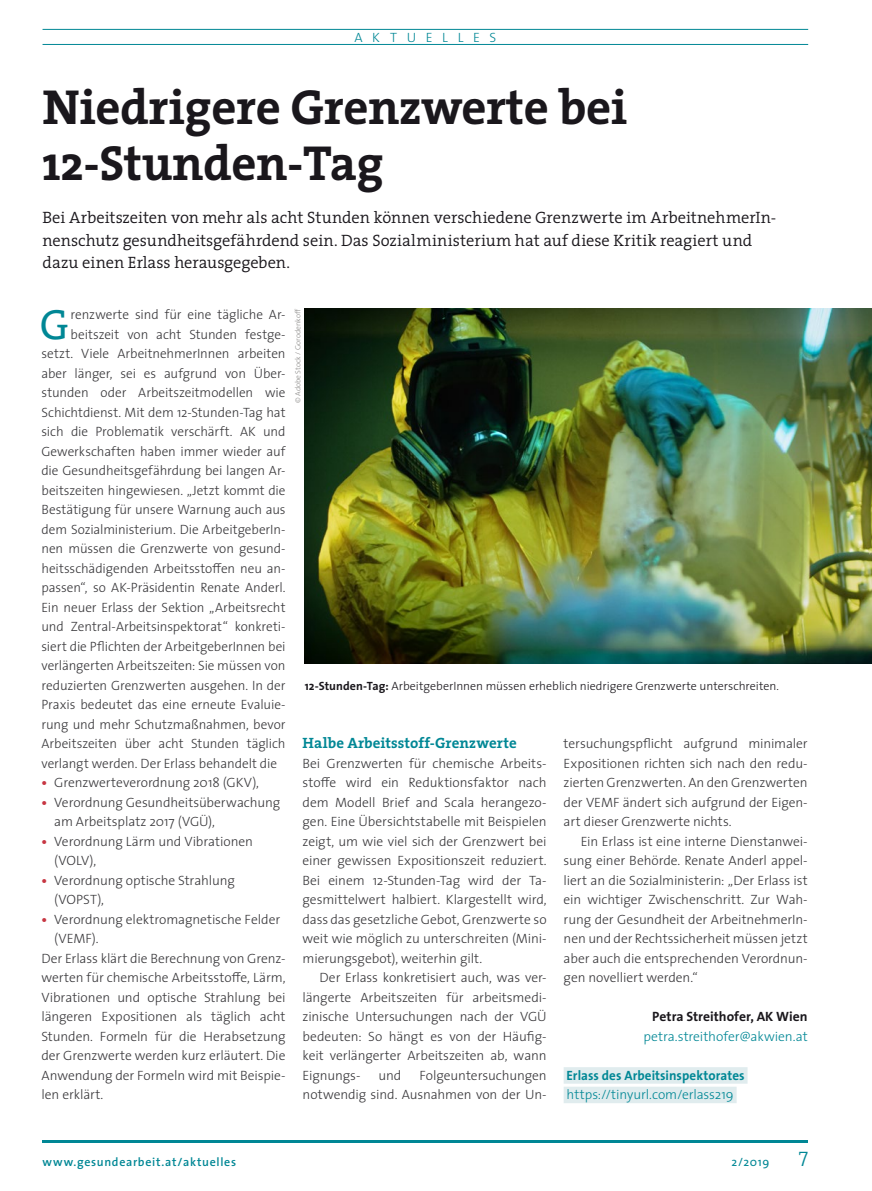
<style>
.page{position:relative;width:872px;height:1191px;background:#fff}
.page>*{position:absolute;margin:0;border:0;box-sizing:border-box;transform-origin:0 0}
.t1{font:700 49.5px/55.5px "The Serif";letter-spacing:-.01em;color:#1a171c}
.t2{font:42.45px "The Serif";color:#008795}
.t3{font:21px "The Serif Light Caps";color:#008795}
.t4{font:300 16.5px/22.5px "The Serif";color:#1a171c}
.t5{font:700 15px "The Serif";letter-spacing:.005em;color:#008795}
.t6{font:300 13.5px/19.5px "The Sans";letter-spacing:-.005em;color:#38373a;text-align:justify}
.t7{font:300 13.5px "The Sans";letter-spacing:-.005em;color:#008795}
.t8{font:700 13.5px "The Sans";letter-spacing:.005em;color:#008795}
.t9{font:700 13.5px "The Sans";color:#1a171c}
.t10{font:300 13.5px "The Sans";letter-spacing:.72em;color:#008795}
.t11{font:300 12px "The Sans";color:#1a171c}
.t12{font:600 12px "The Sans";letter-spacing:.06em;color:#008795}
.t13{font:12px "The Sans";color:#008795}
.t14{font:300 7.5px "The Sans";color:#888785}
.s1{font-weight:700;color:#c73642}
.s2{font-weight:700}
</style>
<div class="page">
<hr style="left:43px;top:1140px;width:765px;height:2px;background:#008795">
<hr style="left:43px;top:29px;width:765px;height:1px;background:#008795">
<hr style="left:43px;top:44px;width:765px;height:1px;background:#008795">
<div style="left:563px;top:1067px;width:184px;height:16px;background:#e0ecee"></div>
<div style="left:563px;top:1086px;width:173px;height:17px;background:#e0ecee"></div>
<img style="left:305px;top:308px;width:567px;height:355px">
<p class="t10" style="left:354px;top:26px;width:143px">AKTUELLES</p>
<h1 class="t1" style="left:43px;top:78px;width:586px">Niedrigere Grenzwerte bei<br>12-Stunden-Tag</h1>
<p class="t4" style="left:43px;top:206px;width:735px">Bei Arbeitszeiten von mehr als acht Stunden können verschiedene Grenzwerte im ArbeitnehmerIn&shy;nenschutz gesundheitsgefährdend sein. Das Sozialministerium hat auf diese Kritik reagiert und dazu einen Erlass herausgegeben.</p>
<h2 class="t2" style="left:40px;top:289px;width:30px">G</h2>
<p class="t6" style="left:71px;top:304px;width:216px">renzwerte sind für eine tägliche Ar-</p>
<p class="t14" style="left:292px;top:403px;width:96px;rotate:-90deg">© Adobe Stock / Gorodenkoff</p>
<p class="t6" style="left:71px;top:324px;width:216px">beitszeit von acht Stunden festge-</p>
<p class="t6" style="left:41px;top:343px;width:245px">setzt. Viele ArbeitnehmerInnen arbeiten</p>
<p class="t6" style="left:41px;top:363px;width:245px">aber länger, sei es aufgrund von Über-</p>
<p class="t6" style="left:41px;top:382px;width:245px">stunden oder Arbeitszeitmodellen wie</p>
<p class="t6" style="left:41px;top:402px;width:245px">Schichtdienst. Mit dem 12-Stunden-Tag hat</p>
<p class="t6" style="left:41px;top:421px;width:246px">sich die Problematik verschärft. AK und</p>
<p class="t6" style="left:41px;top:441px;width:245px">Gewerkschaften haben immer wieder auf</p>
<p class="t6" style="left:41px;top:460px;width:245px">die Gesundheitsgefährdung bei langen Ar-</p>
<p class="t6" style="left:41px;top:480px;width:245px">beitszeiten hingewiesen. „Jetzt kommt die</p>
<p class="t6" style="left:41px;top:499px;width:246px">Bestätigung für unsere Warnung auch aus</p>
<p class="t6" style="left:41px;top:519px;width:245px">dem Sozialministerium. Die ArbeitgeberIn-</p>
<p class="t6" style="left:41px;top:538px;width:245px">nen müssen die Grenzwerte von gesund-</p>
<p class="t6" style="left:41px;top:558px;width:245px">heitsschädigenden Arbeitsstoffen neu an-</p>
<p class="t6" style="left:41px;top:577px;width:245px">passen“, so AK-Präsidentin Renate Anderl.</p>
<p class="t6" style="left:41px;top:597px;width:245px">Ein neuer Erlass der Sektion „Arbeitsrecht</p>
<p class="t6" style="left:41px;top:616px;width:245px">und Zentral-Arbeitsinspektorat“ konkreti-</p>
<p class="t6" style="left:41px;top:636px;width:245px">siert die Pflichten der ArbeitgeberInnen bei</p>
<p class="t6" style="left:41px;top:655px;width:245px">verlängerten Arbeitszeiten: Sie müssen von</p>
<p class="t6" style="left:41px;top:675px;width:245px">reduzierten Grenzwerten ausgehen. In der</p>
<p class="t6" style="left:41px;top:694px;width:245px">Praxis bedeutet das eine erneute Evaluie-</p>
<p class="t6" style="left:41px;top:714px;width:245px">rung und mehr Schutzmaßnahmen, bevor</p>
<p class="t6" style="left:41px;top:733px;width:245px">Arbeitszeiten über acht Stunden täglich</p>
<p class="t6" style="left:41px;top:753px;width:237px">verlangt werden. Der Erlass behandelt die</p>
<p class="t6" style="left:41px;top:772px;width:219px"><span class="s1">•</span> Grenzwerteverordnung 2018 (GKV),</p>
<p class="t6" style="left:54px;top:792px;width:227px;text-indent:-13px"><span class="s1">•</span> Verordnung Gesundheitsüberwachung am Arbeitsplatz 2017 (VGÜ),</p>
<p class="t6" style="left:54px;top:831px;width:200px;text-indent:-13px"><span class="s1">•</span> Verordnung Lärm und Vibrationen (VOLV),</p>
<p class="t6" style="left:54px;top:870px;width:182px;text-indent:-13px"><span class="s1">•</span> Verordnung optische Strahlung (VOPST),</p>
<p class="t6" style="left:41px;top:909px;width:240px"><span class="s1">•</span> Verordnung elektromagnetische Felder</p>
<p class="t6" style="left:54px;top:928px;width:46px">(VEMF).</p>
<p class="t6" style="left:41px;top:948px;width:245px">Der Erlass klärt die Berechnung von Grenz-</p>
<p class="t6" style="left:41px;top:967px;width:245px">werten für chemische Arbeitsstoffe, Lärm,</p>
<p class="t6" style="left:41px;top:987px;width:245px">Vibrationen und optische Strahlung bei</p>
<p class="t6" style="left:41px;top:1006px;width:245px">längeren Expositionen als täglich acht</p>
<p class="t6" style="left:41px;top:1026px;width:245px">Stunden. Formeln für die Herabsetzung</p>
<p class="t6" style="left:41px;top:1045px;width:245px">der Grenzwerte werden kurz erläutert. Die</p>
<p class="t6" style="left:41px;top:1065px;width:245px">Anwendung der Formeln wird mit Beispie-</p>
<p class="t6" style="left:41px;top:1084px;width:63px">len erklärt.</p>
<p class="t11" style="left:305px;top:676px;width:476px"><span class="s2">12-Stunden-Tag:</span> ArbeitgeberInnen müssen erheblich niedrigere Grenzwerte unterschreiten.</p>
<p class="t5" style="left:302px;top:730px;width:216px">Halbe Arbeitsstoff-Grenzwerte</p>
<p class="t6" style="left:302px;top:753px;width:246px">Bei Grenzwerten für chemische Arbeits&shy;stoffe wird ein Reduktionsfaktor nach dem Modell Brief and Scala herangezo&shy;gen. Eine Übersichtstabelle mit Beispielen zeigt, um wie viel sich der Grenzwert bei einer gewissen Expositionszeit reduziert.<br>Bei einem 12-Stunden-Tag wird der Ta&shy;gesmittelwert halbiert. Klargestellt wird, dass das gesetzliche Gebot, Grenzwerte so weit wie möglich zu unterschreiten (Mini&shy;mierungsgebot), weiterhin gilt.</p>
<p class="t6" style="left:302px;top:967px;width:246px;text-indent:17px">Der Erlass konkretisiert auch, was ver&shy;längerte Arbeitszeiten für arbeitsmedi&shy;zinische Untersuchungen nach der VGÜ bedeuten: So hängt es von der Häufig&shy;keit verlängerter Arbeitszeiten ab, wann Eignungs-</p>
<p class="t6" style="left:563px;top:733px;width:245px">tersuchungspflicht aufgrund minimaler Expositionen richten sich nach den redu&shy;zierten Grenzwerten. An den Grenzwerten der VEMF ändert sich aufgrund der Eigen&shy;art dieser Grenzwerte nichts.</p>
<p class="t6" style="left:563px;top:831px;width:246px;text-indent:17px">Ein Erlass ist eine interne Dienstanwei&shy;sung einer Behörde. Renate Anderl appel&shy;liert an die Sozialministerin: „Der Erlass ist ein wichtiger Zwischenschritt. Zur Wah&shy;rung der Gesundheit der ArbeitnehmerIn&shy;nen und der Rechtssicherheit müssen jetzt aber auch die entsprechenden Verordnun&shy;gen novelliert werden.“</p>
<p class="t9" style="left:652px;top:1005px;width:157px">Petra Streithofer, AK Wien</p>
<p class="t7" style="left:643px;top:1025px;width:166px">petra.streithofer@akwien.at</p>
<p class="t8" style="left:566px;top:1064px;width:180px">Erlass des Arbeitsinspektorates</p>
<p class="t7" style="left:566px;top:1083px;width:169px">https://tinyurl.com/erlass219</p>
<p class="t6" style="left:302px;top:1065px;width:245px;text-align:right">Folgeuntersuchungen<br>notwendig sind. Ausnahmen von der Un-</p>
<p class="t6" style="left:378px;top:1065px;width:24px">und</p>
<p class="t12" style="left:43px;top:1151px;width:195px">www.gesundearbeit.at/aktuelles</p>
<p class="t13" style="left:731px;top:1151px;width:40px">2/2019</p>
<h3 class="t3" style="left:798px;top:1141px;width:11px">7</h3>
</div>
